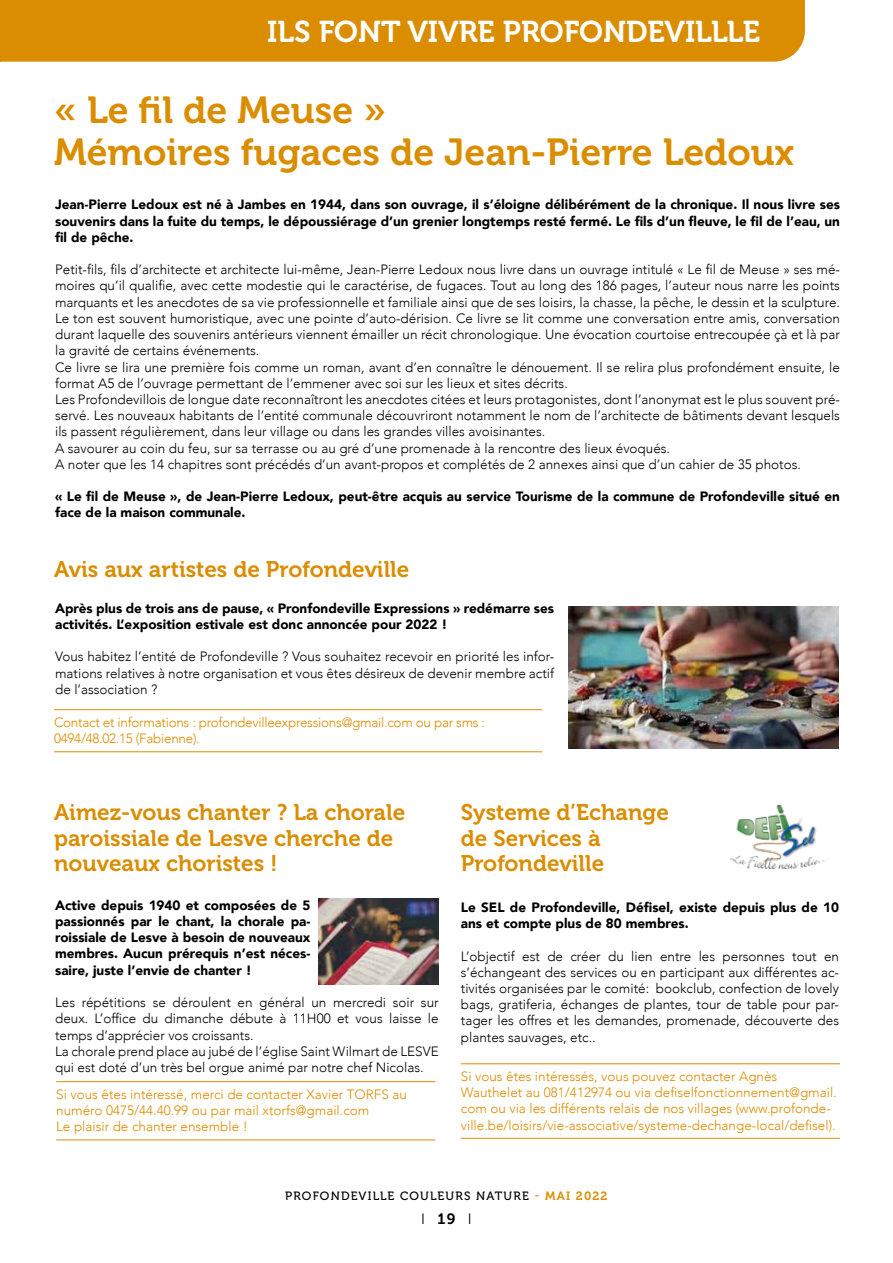
<style>
.page{position:relative;width:893px;height:1263px;background:#fff}
.page>*{position:absolute;margin:0;border:0;box-sizing:border-box;transform-origin:0 0}
.t1{font:37.5px/42px "Museo 700";color:#db8d00}
.t2{font:30px "Museo 700";color:#fff}
.t3{font:22.5px/25.5px "Museo 700";color:#db8d00}
.t4{font:300 15px "Avenir";color:#000}
.t5{font:300 13.5px/16.2px "Avenir";color:#000}
.t6{font:900 13.5px/16.2px "Avenir";color:#000}
.t7{font:300 13.5px/16.2px "Avenir";color:#db8d00}
.t8{font:300 13.5px/16.2px "Avenir";letter-spacing:-.02em;color:#db8d00}
.t9{font:12px "Museo 500";letter-spacing:.1em;color:#000}
.s1{color:#db8d00}
.s2{font-family:"Museo 700";color:#db8d00}
.s3{font-family:"Museo 700";font-weight:400}
</style>
<div class="page">
<img style="left:568px;top:606px;width:271px;height:143px">
<img style="left:731px;top:806px;width:94px;height:63px">
<img style="left:319px;top:898px;width:120px;height:87px">
<hr style="left:54px;top:709px;width:488px;height:1px;background:#db8d00">
<hr style="left:54px;top:751px;width:488px;height:1px;background:#db8d00">
<hr style="left:461px;top:1063px;width:379px;height:1px;background:#db8d00">
<hr style="left:461px;top:1138px;width:379px;height:1px;background:#db8d00">
<hr style="left:56px;top:1081px;width:379px;height:1px;background:#db8d00">
<hr style="left:56px;top:1140px;width:379px;height:1px;background:#db8d00">
<div style="left:0;top:0;width:805px;height:62px;background:#db8d00"></div>
<h2 class="t2" style="left:267px;top:15px;width:494px">ILS FONT VIVRE PROFONDEVILLLE</h2>
<h1 class="t1" style="left:54px;top:90px;width:741px">« Le fil de Meuse »<br>Mémoires fugaces de Jean-Pierre Ledoux</h1>
<p class="t6" style="left:55px;top:196px;width:786px;text-align:justify">Jean-Pierre Ledoux est né à Jambes en 1944, dans son ouvrage, il s’éloigne délibérément de la chronique. Il nous livre ses souvenirs dans la fuite du temps, le dépoussiérage d’un grenier longtemps resté fermé. Le fils d’un fleuve, le fil de l’eau, un fil de pêche.</p>
<p class="t5" style="left:55px;top:262px;width:786px">Petit-fils, fils d’architecte et architecte lui-même, Jean-Pierre Ledoux nous livre dans un ouvrage intitulé « Le fil de Meuse » ses mé&shy;moires qu’il qualifie, avec cette modestie qui le caractérise, de fugaces. Tout au long des 186 pages, l’auteur nous narre les points marquants et les anecdotes de sa vie professionnelle et familiale ainsi que de ses loisirs, la chasse, la pêche, le dessin et la sculpture.<br>Le ton est souvent humoristique, avec une pointe d’auto-dérision. Ce livre se lit comme une conversation entre amis, conversation durant laquelle des souvenirs antérieurs viennent émailler un récit chronologique. Une évocation courtoise entrecoupée çà et là par la gravité de certains événements.<br>Ce livre se lira une première fois comme un roman, avant d’en connaître le dénouement. Il se relira plus profondément ensuite, le format A5 de l’ouvrage permettant de l’emmener avec soi sur les lieux et sites décrits.<br>Les Profondevillois de longue date reconnaîtront les anecdotes citées et leurs protagonistes, dont l’anonymat est le plus souvent pré&shy;servé. Les nouveaux habitants de l’entité communale découvriront notamment le nom de l’architecte de bâtiments devant lesquels ils passent régulièrement, dans leur village ou dans les grandes villes avoisinantes.<br>A savourer au coin du feu, sur sa terrasse ou au gré d’une promenade à la rencontre des lieux évoqués.<br>A noter que les 14 chapitres sont précédés d’un avant-propos et complétés de 2 annexes ainsi que d’un cahier de 35 photos.</p>
<p class="t6" style="left:55px;top:488px;width:786px">« Le fil de Meuse », de Jean-Pierre Ledoux, peut-être acquis au service Tourisme de la commune de Profondeville situé en face de la maison communale.</p>
<h3 class="t3" style="left:54px;top:557px;width:357px">Avis aux artistes de Profondeville</h3>
<p class="t6" style="left:55px;top:599px;width:501px">Après plus de trois ans de pause, « Pronfondeville Expressions » redémarre ses activités. L’exposition estivale est donc annoncée pour 2022 !</p>
<p class="t5" style="left:55px;top:648px;width:501px;text-align:justify">Vous habitez l’entité de Profondeville ? Vous souhaitez recevoir en priorité les infor&shy;mations relatives à notre organisation et vous êtes désireux de devenir membre actif de l’association ?</p>
<p class="t8" style="left:54px;top:714px;width:433px">Contact et informations : profondevilleexpressions@gmail.com ou par sms :<br>0494/48.02.15 (Fabienne).</p>
<h3 class="t3" style="left:54px;top:800px;width:353px">Aimez-vous chanter ? La chorale paroissiale de Lesve cherche de nouveaux choristes !</h3>
<h3 class="t3" style="left:461px;top:800px;width:210px">Systeme d’Echange de Services à<br>Profondeville</h3>
<p class="t6" style="left:55px;top:897px;width:257px;text-align:justify">Active depuis 1940 et composées de 5 passionnés par le chant, la chorale pa&shy;roissiale de Lesve à besoin de nouveaux membres. Aucun prérequis n’est néces&shy;saire, juste l’envie de chanter !</p>
<p class="t5" style="left:55px;top:994px;width:385px">Les répétitions se déroulent en général un mercredi soir sur deux. L’office du dimanche débute à 11H00 et vous laisse le temps d’apprécier vos croissants.<br>La chorale prend place au jubé de l’église Saint Wilmart de LESVE qui est doté d’un très bel orgue animé par notre chef Nicolas.</p>
<p class="t7" style="left:56px;top:1086px;width:352px">Si vous êtes intéressé, merci de contacter Xavier TORFS au numéro 0475/44.40.99 ou par mail xtorfs@gmail.com<br>Le plaisir de chanter ensemble !</p>
<p class="t6" style="left:461px;top:899px;width:380px">Le SEL de Profondeville, Défisel, existe depuis plus de 10 ans et compte plus de 80 membres.</p>
<p class="t5" style="left:461px;top:948px;width:380px;text-align:justify">L’objectif est de créer du lien entre les personnes tout en s’échangeant des services ou en participant aux différentes ac&shy;tivités organisées par le comité: bookclub, confection de lovely bags, gratiferia, échanges de plantes, tour de table pour par&shy;tager les offres et les demandes, promenade, découverte des plantes sauvages, etc..</p>
<p class="t7" style="left:461px;top:1068px;width:377px">Si vous êtes intéressés, vous pouvez contacter Agnès Wauthelet au 081/412974 ou via defiselfonctionnement@gmail. com ou via les différents relais de nos villages (www.profonde&shy;ville.be/loisirs/vie-associative/systeme-dechange-local/defisel).</p>
<p class="t9" style="left:285px;top:1189px;width:324px">PROFONDEVILLE COULEURS NATURE <span class="s1">-</span> <span class="s2">MAI 2022</span></p>
<p class="t4" style="left:421px;top:1210px;width:52px">I <span class="s3">19</span> I</p>
</div>
